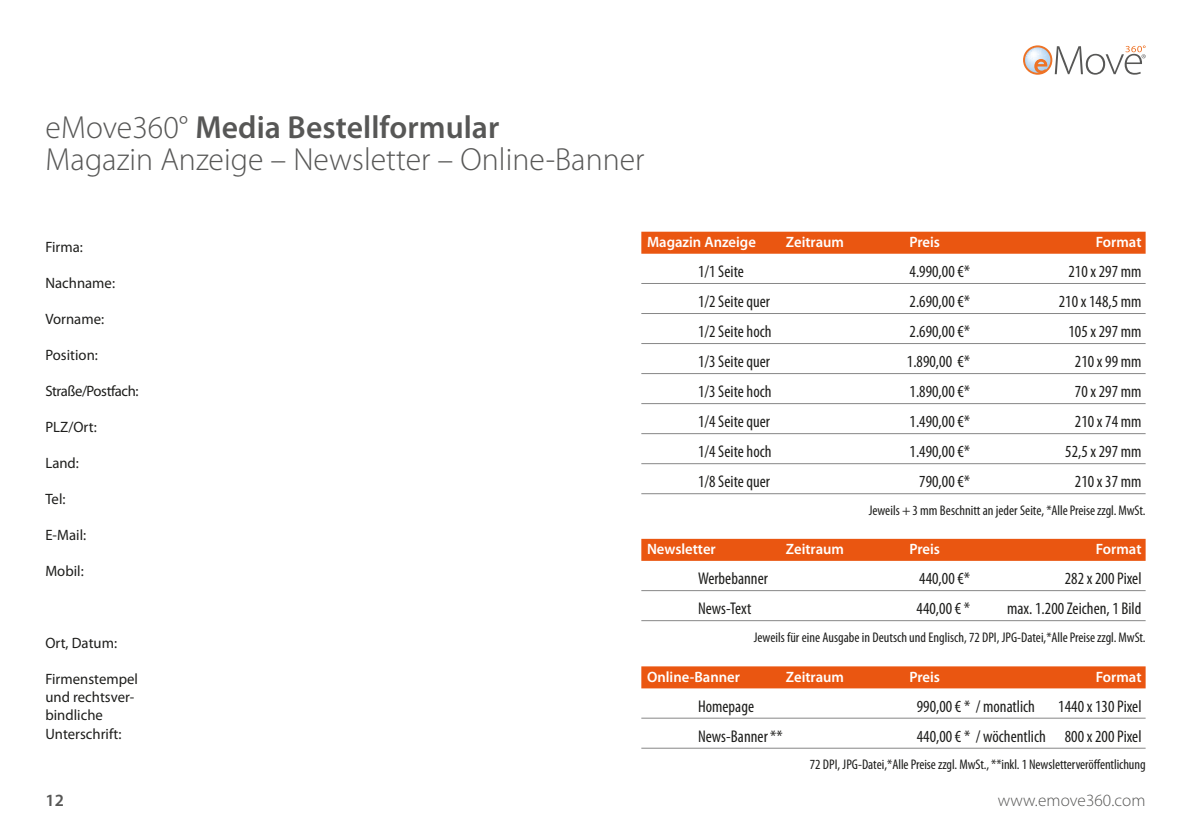
<style>
.page{position:relative;width:1191px;height:840px;background:#fff}
.page>*{position:absolute;margin:0;border:0;box-sizing:border-box;transform-origin:0 0}
.t1{font:300 32px/32px "Myriad Pro";color:#575756}
.t2{font:300 17.2px "Myriad Pro";letter-spacing:.005em;color:#575756}
.t3{font:600 17.2px "Myriad Pro";color:#575756}
.t4{font:condensed 17px "Myriad Pro";color:#1d1d1b}
.t5{font:15px/18px "Myriad Pro";color:#1d1d1b}
.t6{font:600 15px "Myriad Pro";color:#fff}
.t7{font:15px "Myriad Pro";letter-spacing:-.03em;color:#1d1d1b}
.t8{font:condensed 14px "Myriad Pro";letter-spacing:-.005em;color:#1d1d1b}
.s1{font-weight:600}
.s2{font-size:17.2px}
</style>
<div class="page">
<svg style="left:1023px;top:45px;width:122px;height:30px"></svg>
<div style="left:641px;top:231px;width:504px;height:22px;background:#ea5611"></div>
<hr style="left:641px;top:283px;width:504px;height:1px;background:#878787">
<hr style="left:641px;top:313px;width:504px;height:1px;background:#878787">
<hr style="left:641px;top:343px;width:504px;height:1px;background:#878787">
<hr style="left:641px;top:373px;width:504px;height:1px;background:#878787">
<hr style="left:641px;top:403px;width:504px;height:1px;background:#878787">
<hr style="left:641px;top:433px;width:504px;height:1px;background:#878787">
<hr style="left:641px;top:463px;width:504px;height:1px;background:#878787">
<hr style="left:641px;top:493px;width:504px;height:1px;background:#878787">
<div style="left:641px;top:538px;width:504px;height:22px;background:#ea5611"></div>
<hr style="left:641px;top:589px;width:504px;height:1px;background:#878787">
<hr style="left:641px;top:619px;width:504px;height:1px;background:#878787">
<div style="left:641px;top:666px;width:504px;height:22px;background:#ea5611"></div>
<hr style="left:641px;top:717px;width:504px;height:1px;background:#878787">
<hr style="left:641px;top:747px;width:504px;height:1px;background:#878787">
<h1 class="t1" style="left:46px;top:111px;width:600px">eMove360° <span class="s1">Media Bestellformular<br></span>Magazin Anzeige – Newsletter – Online-Banner</h1>
<p class="t5" style="left:45px;top:237px;width:39px">Firma:</p>
<p class="t5" style="left:45px;top:273px;width:71px">Nachname:</p>
<p class="t5" style="left:45px;top:309px;width:60px">Vorname:</p>
<p class="t5" style="left:45px;top:345px;width:54px">Position:</p>
<p class="t7" style="left:45px;top:381px;width:95px">Straße/Postfach:</p>
<p class="t5" style="left:45px;top:417px;width:53px">PLZ/Ort:</p>
<p class="t5" style="left:45px;top:453px;width:35px">Land:</p>
<p class="t5" style="left:45px;top:489px;width:22px">Tel:</p>
<p class="t5" style="left:45px;top:525px;width:42px">E-Mail:</p>
<p class="t5" style="left:45px;top:561px;width:40px">Mobil:</p>
<p class="t5" style="left:45px;top:633px;width:73px">Ort, Datum:</p>
<p class="t5" style="left:45px;top:669px;width:94px">Firmenstempel und rechtsver&shy;bindliche<br>Unterschrift:</p>
<p class="t6" style="left:647px;top:232px;width:110px">Magazin Anzeige</p>
<p class="t6" style="left:786px;top:232px;width:60px">Zeitraum</p>
<p class="t6" style="left:909px;top:232px;width:32px">Preis</p>
<p class="t6" style="left:1096px;top:232px;width:47px">Format</p>
<p class="t4" style="left:698px;top:261px;width:47px">1/1 Seite</p>
<p class="t4" style="left:909px;top:261px;width:62px">4.990,00 €<span class="s2">*</span></p>
<p class="t4" style="left:1068px;top:261px;width:75px">210 x 297 mm</p>
<p class="t4" style="left:698px;top:291px;width:74px">1/2 Seite quer</p>
<p class="t4" style="left:909px;top:291px;width:62px">2.690,00 €<span class="s2">*</span></p>
<p class="t4" style="left:1058px;top:291px;width:84px">210 x 148,5 mm</p>
<p class="t4" style="left:698px;top:321px;width:75px">1/2 Seite hoch</p>
<p class="t4" style="left:909px;top:321px;width:62px">2.690,00 €<span class="s2">*</span></p>
<p class="t4" style="left:1068px;top:321px;width:75px">105 x 297 mm</p>
<p class="t4" style="left:698px;top:351px;width:74px">1/3 Seite quer</p>
<p class="t4" style="left:907px;top:351px;width:65px">1.890,00 €<span class="s2">*</span></p>
<p class="t4" style="left:1075px;top:351px;width:68px">210 x 99 mm</p>
<p class="t4" style="left:698px;top:381px;width:75px">1/3 Seite hoch</p>
<p class="t4" style="left:909px;top:381px;width:62px">1.890,00 €<span class="s2">*</span></p>
<p class="t4" style="left:1075px;top:381px;width:68px">70 x 297 mm</p>
<p class="t4" style="left:698px;top:411px;width:74px">1/4 Seite quer</p>
<p class="t4" style="left:909px;top:411px;width:62px">1.490,00 €<span class="s2">*</span></p>
<p class="t4" style="left:1075px;top:411px;width:68px">210 x 74 mm</p>
<p class="t4" style="left:698px;top:441px;width:75px">1/4 Seite hoch</p>
<p class="t4" style="left:909px;top:441px;width:62px">1.490,00 €<span class="s2">*</span></p>
<p class="t4" style="left:1065px;top:441px;width:78px">52,5 x 297 mm</p>
<p class="t4" style="left:698px;top:471px;width:74px">1/8 Seite quer</p>
<p class="t4" style="left:919px;top:471px;width:52px">790,00 €<span class="s2">*</span></p>
<p class="t4" style="left:1075px;top:471px;width:68px">210 x 37 mm</p>
<p class="t8" style="left:868px;top:501px;width:278px">Jeweils + 3 mm Beschnitt an jeder Seite, *Alle Preise zzgl. MwSt.</p>
<p class="t6" style="left:647px;top:539px;width:70px">Newsletter</p>
<p class="t6" style="left:786px;top:539px;width:60px">Zeitraum</p>
<p class="t6" style="left:909px;top:539px;width:32px">Preis</p>
<p class="t6" style="left:1096px;top:539px;width:47px">Format</p>
<p class="t4" style="left:698px;top:568px;width:71px">Werbebanner</p>
<p class="t4" style="left:919px;top:568px;width:52px">440,00 €<span class="s2">*</span></p>
<p class="t4" style="left:1064px;top:568px;width:78px">282 x 200 Pixel</p>
<p class="t4" style="left:698px;top:598px;width:55px">News-Text</p>
<p class="t4" style="left:916px;top:598px;width:55px">440,00 € <span class="s2">*</span></p>
<p class="t4" style="left:1007px;top:598px;width:136px">max. 1.200 Zeichen, 1 Bild</p>
<p class="t8" style="left:753px;top:628px;width:393px">Jeweils für eine Ausgabe in Deutsch und Englisch, 72 DPI, JPG-Datei,*Alle Preise zzgl. MwSt.</p>
<p class="t6" style="left:647px;top:666px;width:95px">Online-Banner</p>
<p class="t6" style="left:786px;top:666px;width:60px">Zeitraum</p>
<p class="t6" style="left:909px;top:666px;width:32px">Preis</p>
<p class="t6" style="left:1096px;top:666px;width:47px">Format</p>
<p class="t4" style="left:698px;top:695px;width:58px">Homepage</p>
<p class="t4" style="left:916px;top:695px;width:120px">990,00 € * / monatlich</p>
<p class="t4" style="left:1058px;top:695px;width:85px">1440 x 130 Pixel</p>
<p class="t4" style="left:698px;top:725px;width:86px">News-Banner **</p>
<p class="t4" style="left:916px;top:725px;width:226px">440,00 € * / wöchentlich 800 x 200 Pixel</p>
<p class="t8" style="left:810px;top:755px;width:337px">72 DPI, JPG-Datei,*Alle Preise zzgl. MwSt., **inkl. 1 Newsletterveröffentlichung</p>
<p class="t3" style="left:45px;top:788px;width:20px">12</p>
<p class="t2" style="left:997px;top:789px;width:149px">www.emove360.com</p>
</div>
